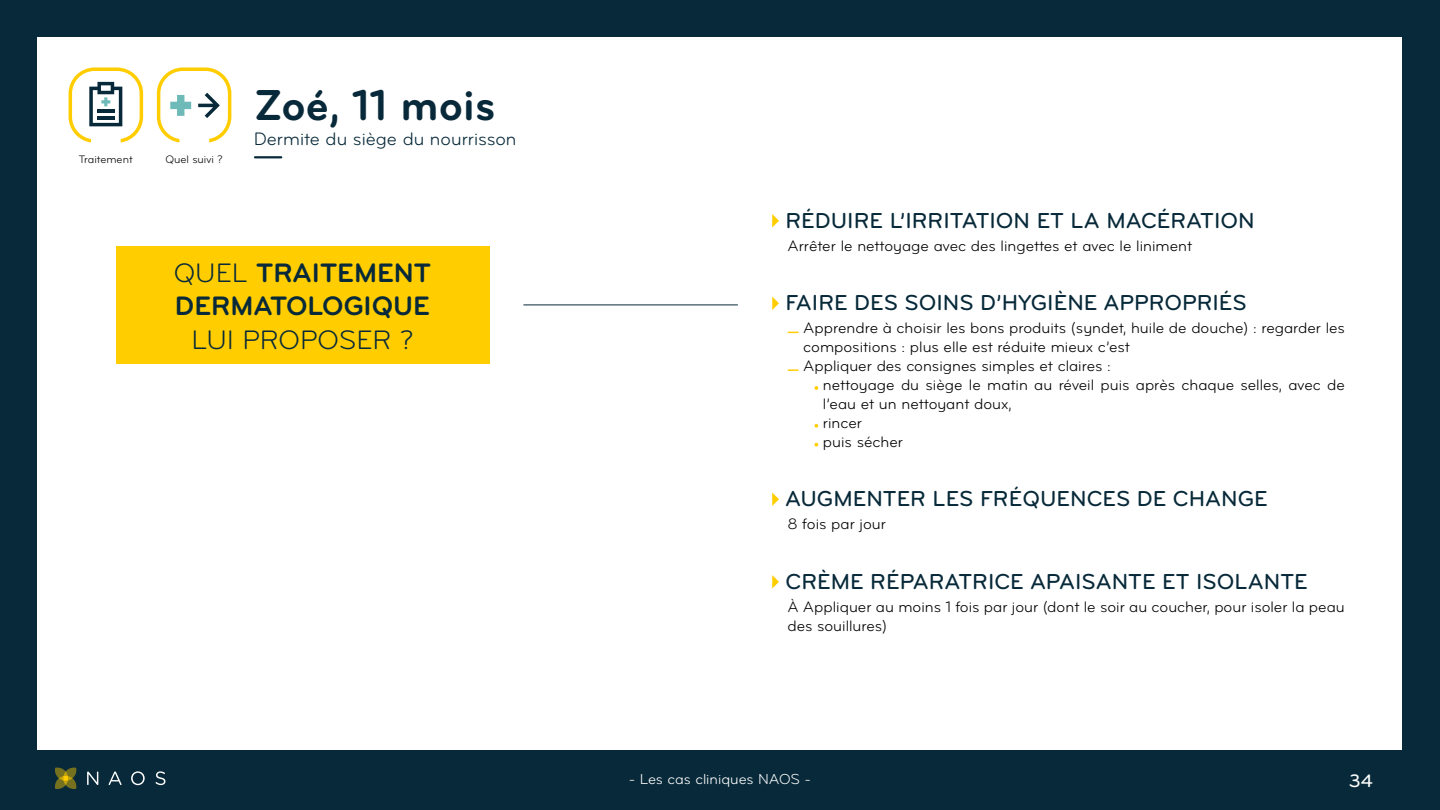
<style>
.page{position:relative;width:1440px;height:810px;background:#072939}
.page>*{position:absolute;margin:0;border:0;box-sizing:border-box;transform-origin:0 0}
.t1{font:45px "Bryant Naos Bold";color:#072939}
.t2{font:27.75px/33.3px "Bryant Naos Bold";color:#072939}
.t3{font:27.75px "Bryant Naos Regular";color:#072939}
.t4{font:22.5px "Bryant Naos Medium";color:#072939}
.t5{font:18.75px "Bryant Naos Regular";color:#072939}
.t6{font:18.75px "Bryant Naos Medium";color:#fff}
.t7{font:15.75px/18.9px "Bryant Naos Regular";color:#000}
.t8{font:15px "Bryant Naos Regular";color:#fff}
.t9{font:11.25px "Bryant Naos Regular";color:#000}
.s1{font-family:"Bryant Naos Regular"}
</style>
<div class="page">
<div style="left:38px;top:38px;width:1364px;height:712px;background:#fff"></div>
<svg style="left:156px;top:771px;width:9px;height:14px"></svg>
<svg style="left:87px;top:772px;width:11px;height:13px"></svg>
<svg style="left:109px;top:772px;width:13px;height:13px"></svg>
<svg style="left:131px;top:771px;width:14px;height:14px"></svg>
<svg style="left:55px;top:768px;width:21px;height:21px"></svg>
<div style="left:116px;top:246px;width:373px;height:118px;background:#ffcd00"></div>
<hr style="left:523px;top:305px;width:215px;height:1px;background:#072939">
<svg style="left:69px;top:68px;width:74px;height:75px"></svg>
<svg style="left:157px;top:68px;width:74px;height:75px"></svg>
<hr style="left:255px;top:156px;width:26px;height:2px;background:#072939">
<svg style="left:772px;top:214px;width:7px;height:14px"></svg>
<svg style="left:772px;top:493px;width:7px;height:13px"></svg>
<svg style="left:772px;top:575px;width:7px;height:14px"></svg>
<svg style="left:772px;top:297px;width:7px;height:13px"></svg>
<svg style="left:788px;top:369px;width:10px;height:2px"></svg>
<svg style="left:814px;top:386px;width:4px;height:4px"></svg>
<svg style="left:814px;top:424px;width:4px;height:4px"></svg>
<svg style="left:814px;top:443px;width:4px;height:4px"></svg>
<p class="t9" style="left:79px;top:153px;width:55px">Traitement</p>
<p class="t9" style="left:165px;top:153px;width:59px">Quel suivi ?</p>
<h1 class="t1" style="left:254px;top:77px;width:243px">Zoé, 11 mois</h1>
<p class="t5" style="left:254px;top:128px;width:264px">Dermite du siège du nourrisson</p>
<h2 class="t2" style="left:174px;top:256px;width:259px"><span class="s1">QUEL</span> TRAITEMENT<br>DERMATOLOGIQUE</h2>
<h2 class="t3" style="left:191px;top:323px;width:224px">LUI PROPOSER ?</h2>
<h3 class="t4" style="left:786px;top:206px;width:471px">RÉDUIRE L’IRRITATION ET LA MACÉRATION</h3>
<p class="t7" style="left:788px;top:236px;width:406px">Arrêter le nettoyage avec des lingettes et avec le liniment</p>
<h3 class="t4" style="left:786px;top:289px;width:463px">FAIRE DES SOINS D’HYGIÈNE APPROPRIÉS</h3>
<p class="t7" style="left:803px;top:319px;width:543px">Apprendre à choisir les bons produits (syndet, huile de douche) : regarder les compositions : plus elle est réduite mieux c’est<br>Appliquer des consignes simples et claires :</p>
<p class="t7" style="left:823px;top:375px;width:523px">nettoyage du siège le matin au réveil puis après chaque selles, avec de l’eau et un nettoyant doux,<br>rincer<br>puis sécher</p>
<h3 class="t4" style="left:785px;top:485px;width:484px">AUGMENTER LES FRÉQUENCES DE CHANGE</h3>
<p class="t7" style="left:788px;top:515px;width:100px">8 fois par jour</p>
<h3 class="t4" style="left:786px;top:567px;width:524px">CRÈME RÉPARATRICE APAISANTE ET ISOLANTE</h3>
<p class="t7" style="left:788px;top:597px;width:559px">À Appliquer au moins 1 fois par jour (dont le soir au coucher, pour isoler la peau des souillures)</p>
<p class="t8" style="left:629px;top:770px;width:184px">- Les cas cliniques NAOS -</p>
<p class="t6" style="left:1349px;top:769px;width:26px">34</p>
</div>
